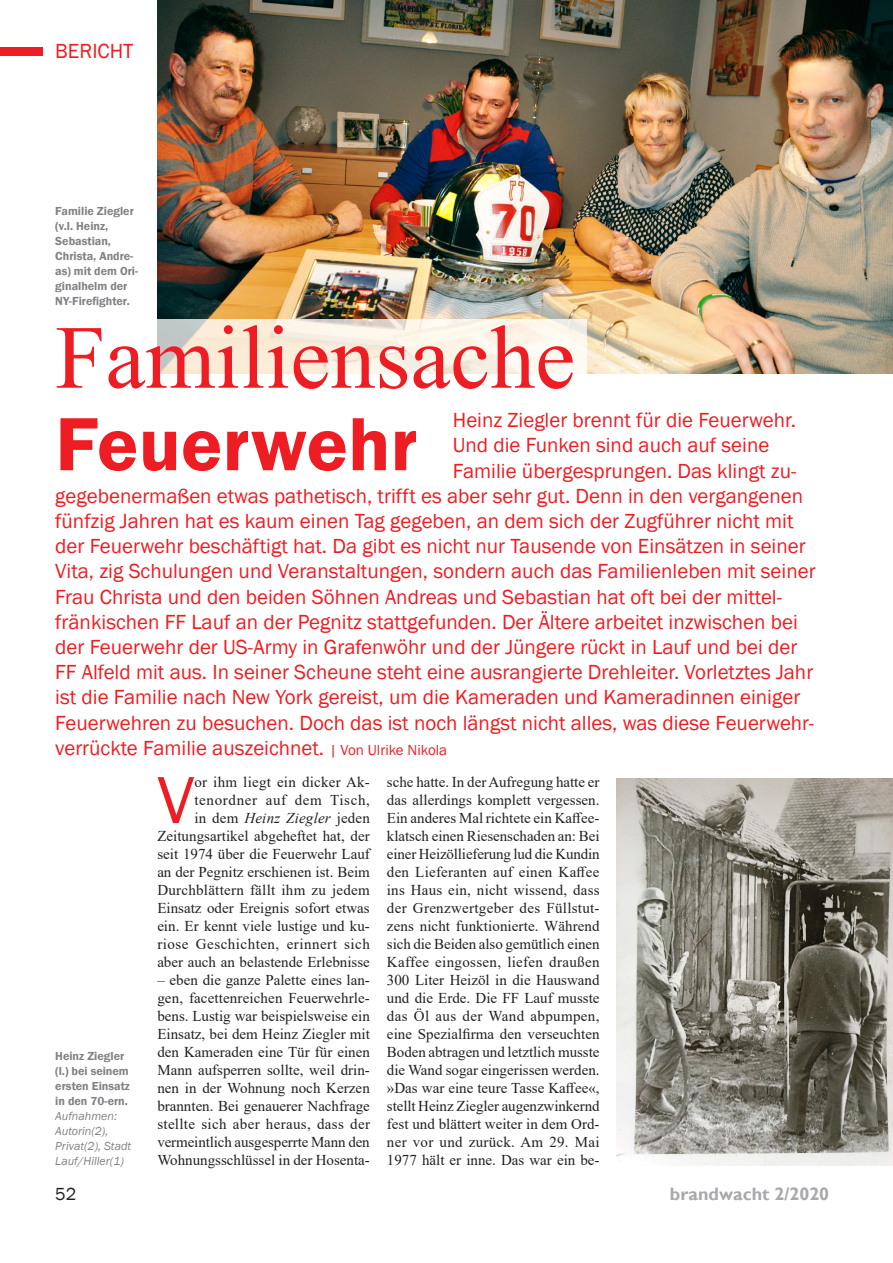
<style>
.page{position:relative;width:893px;height:1263px;background:#fff}
.page>*{position:absolute;margin:0;border:0;box-sizing:border-box;transform-origin:0 0}
.t1{font:90px "Times New Roman";color:#ee1d23}
.t2{font:600 78px "Franklin Gothic";color:#ee1d23}
.Fließtext_Anfang_mit{font:69px "Franklin Gothic";color:#ee1d23}
.Untertitel_Einsatzbe{font:21px "Franklin Gothic";color:#ee1d23}
.t3{font:700 18px "Gill Sans";color:#a8a9ad}
.t4{font:18px "Franklin Gothic";color:#231f20}
.Fließtext_Anfang_mit-2{font:15px/18px "Times New Roman";color:#231f20;text-align:justify}
.Bildtext_normal{font:600 12px/15px "Franklin Gothic";color:#808285}
.Bildquellenangaben{font:italic 12px/15px "Franklin Gothic";color:#808285}
.s1{font-size:15px}
.s2{font-style:italic}
</style>
<div class="page">
<img style="left:157px;top:0;width:736px;height:373px">
<img style="left:617px;top:778px;width:276px;height:387px">
<svg style="left:157px;top:319px;width:430px;height:55px;background:#f5ede0"></svg>
<div style="left:0;top:47px;width:43px;height:8px;background:#ee1d23"></div>
<p class="Untertitel_Einsatzbe" style="left:55px;top:38px;width:80px">BERICHT</p>
<p class="Bildtext_normal" style="left:55px;top:204px;width:84px">Familie Ziegler (v.l. Heinz,<br>Sebastian,<br>Christa, Andre&shy;as) mit dem Ori&shy;ginalhelm der<br>NY-Firefighter.</p>
<p class="t1" style="left:55px;top:294px;width:521px">Familiensache</p>
<p class="t2" style="left:55px;top:396px;width:364px">Feuerwehr</p>
<p class="Untertitel_Einsatzbe" style="left:453px;top:407px;width:345px">Heinz Ziegler brennt für die Feuerwehr.</p>
<p class="Untertitel_Einsatzbe" style="left:453px;top:432px;width:318px">Und die Funken sind auch auf seine</p>
<p class="Untertitel_Einsatzbe" style="left:453px;top:457px;width:345px">Familie übergesprungen. Das klingt zu-</p>
<p class="Untertitel_Einsatzbe" style="left:55px;top:483px;width:749px">gegebenermaßen etwas pathetisch, trifft es aber sehr gut. Denn in den vergangenen</p>
<p class="Untertitel_Einsatzbe" style="left:55px;top:508px;width:740px">fünfzig Jahren hat es kaum einen Tag gegeben, an dem sich der Zugführer nicht mit</p>
<p class="Untertitel_Einsatzbe" style="left:55px;top:533px;width:752px">der Feuerwehr beschäftigt hat. Da gibt es nicht nur Tausende von Einsätzen in seiner</p>
<p class="Untertitel_Einsatzbe" style="left:55px;top:558px;width:762px">Vita, zig Schulungen und Veranstaltungen, sondern auch das Familienleben mit seiner</p>
<p class="Untertitel_Einsatzbe" style="left:55px;top:583px;width:728px">Frau Christa und den beiden Söhnen Andreas und Sebastian hat oft bei der mittel-</p>
<p class="Untertitel_Einsatzbe" style="left:55px;top:609px;width:744px">fränkischen FF Lauf an der Pegnitz stattgefunden. Der Ältere arbeitet inzwischen bei</p>
<p class="Untertitel_Einsatzbe" style="left:55px;top:634px;width:743px">der Feuerwehr der US-Army in Grafenwöhr und der Jüngere rückt in Lauf und bei der</p>
<p class="Untertitel_Einsatzbe" style="left:55px;top:659px;width:759px">FF Alfeld mit aus. In seiner Scheune steht eine ausrangierte Drehleiter. Vorletztes Jahr</p>
<p class="Untertitel_Einsatzbe" style="left:55px;top:684px;width:746px">ist die Familie nach New York gereist, um die Kameraden und Kameradinnen einiger</p>
<p class="Untertitel_Einsatzbe" style="left:55px;top:709px;width:760px">Feuerwehren zu besuchen. Doch das ist noch längst nicht alles, was diese Feuerwehr-</p>
<p class="Untertitel_Einsatzbe" style="left:55px;top:735px;width:393px">verrückte Familie auszeichnet. <span class="s1">| Von Ulrike Nikola</span></p>
<p class="Fließtext_Anfang_mit" style="left:157px;top:757px;width:39px">V</p>
<p class="Fließtext_Anfang_mit-2" style="left:157px;top:773px;width:214px;text-align:right">or ihm liegt ein dicker Ak&shy;tenordner auf dem Tisch,<br>in dem <span class="s2">Heinz Ziegler</span> jeden<br>Zeitungsartikel abgeheftet hat, der seit 1974 über die Feuerwehr Lauf an der Pegnitz erschienen ist. Beim<br>Durchblättern fällt ihm zu jedem<br>Einsatz oder Ereignis sofort etwas ein. Er kennt viele lustige und ku&shy;riose Geschichten, erinnert sich aber auch an belastende Erlebnisse</p>
<p class="Fließtext_Anfang_mit-2" style="left:157px;top:971px;width:214px">– eben die ganze Palette eines lan&shy;gen, facettenreichen Feuerwehrle&shy;bens. Lustig war beispielsweise ein Einsatz, bei dem Heinz Ziegler mit den Kameraden eine Tür für einen Mann aufsperren sollte, weil drin&shy;nen in der Wohnung noch Kerzen brannten. Bei genauerer Nachfrage stellte sich aber heraus, dass der vermeintlich ausgesperrte Mann den Wohnungsschlüssel in der Hosenta-</p>
<p class="Fließtext_Anfang_mit-2" style="left:387px;top:773px;width:214px">sche hatte. In der Aufregung hatte er das allerdings komplett vergessen.<br>Ein anderes Mal richtete ein Kaffee&shy;klatsch einen Riesenschaden an: Bei einer Heizöllieferung lud die Kundin den Lieferanten auf einen Kaffee ins Haus ein, nicht wissend, dass der Grenzwertgeber des Füllstut&shy;zens nicht funktionierte. Während sich die Beiden also gemütlich einen Kaffee eingossen, liefen draußen 300 Liter Heizöl in die Hauswand und die Erde. Die FF Lauf musste das Öl aus der Wand abpumpen, eine Spezialfirma den verseuchten Boden abtragen und letztlich musste die Wand sogar eingerissen werden. »Das war eine teure Tasse Kaffee«, stellt Heinz Ziegler augenzwinkernd fest und blättert weiter in dem Ord&shy;ner vor und zurück. Am 29. Mai 1977 hält er inne. Das war ein be-</p>
<p class="Bildtext_normal" style="left:55px;top:1049px;width:76px">Heinz Ziegler (l.) bei seinem ersten Einsatz in den 70-ern.</p>
<p class="Bildquellenangaben" style="left:55px;top:1109px;width:77px">Aufnahmen:<br>Autorin(2),<br>Privat(2), Stadt<br>Lauf/Hiller(1)</p>
<p class="t4" style="left:55px;top:1182px;width:23px">52</p>
<p class="t3" style="left:670px;top:1183px;width:161px">brandwacht 2/2020</p>
</div>
